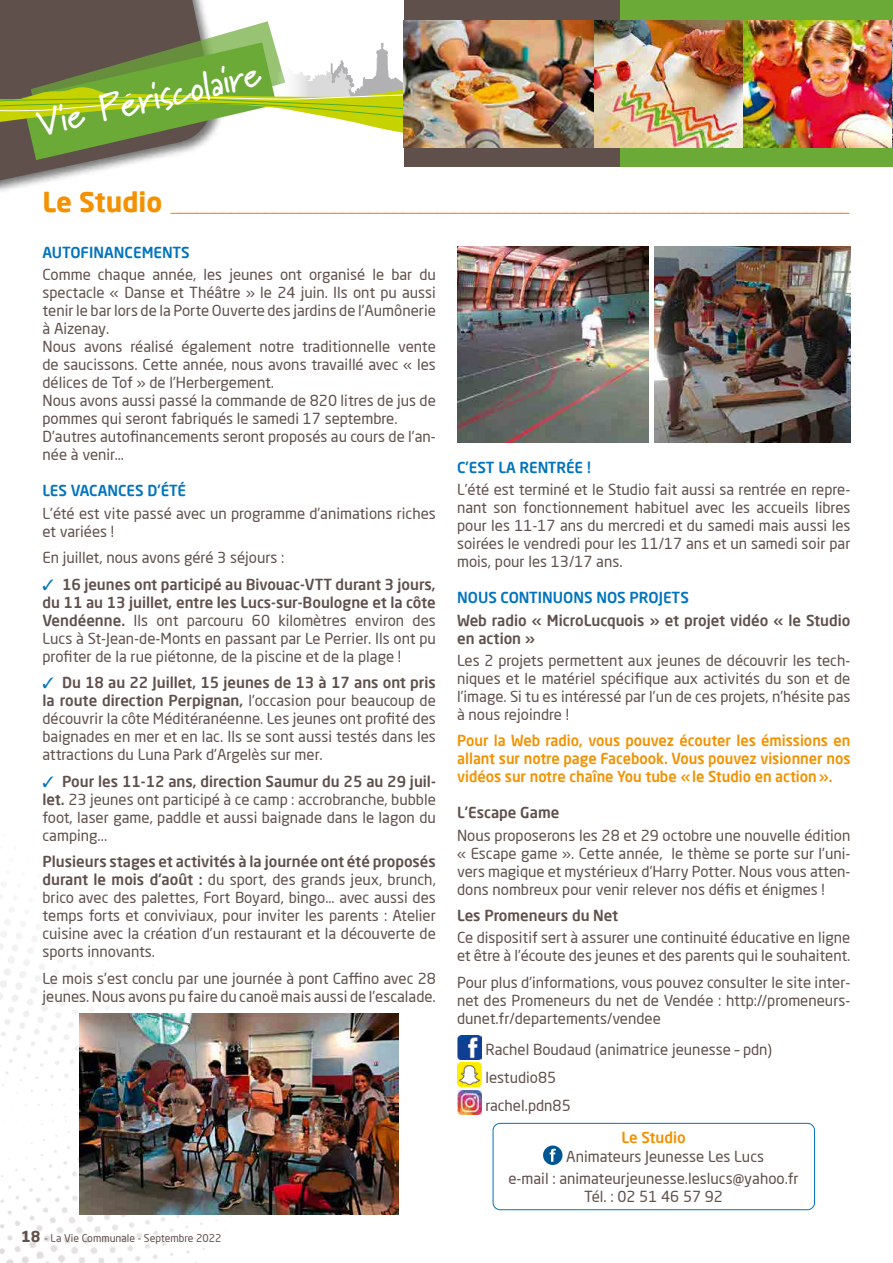
<style>
.page{position:relative;width:893px;height:1263px;background:#fff}
.page>*{position:absolute;margin:0;border:0;box-sizing:border-box;transform-origin:0 0}
.t1{font:700 36px "A23 Script";color:#fff;scale:.95 1}
.t2{font:17.4px "Neo Sans Pro";color:#f39100}
.t3{font:15px/18px "Neo Sans Pro";color:#60504c;text-align:justify}
.t4{font:500 15px/18px "Neo Sans Pro";color:#f39100;text-align:justify}
.t5{font:500 15px/18px "Neo Sans Pro";color:#60504c}
.t6{font:500 15px "Neo Sans Pro";color:#0074be}
.t7{font:10.5px "Neo Sans Pro";color:#60504c}
.s1{font-weight:700;font-size:27px}
.s2{color:#0074be}
.s3{font-weight:500}
.s4{font-weight:700;font-size:15px}
</style>
<div class="page">
<div style="left:404px;top:0;width:217px;height:167px;background:#60504c"></div>
<div style="left:621px;top:0;width:272px;height:167px;background:#6baa36"></div>
<img style="left:531px;top:20px;width:64px;height:128px">
<img style="left:595px;top:20px;width:149px;height:128px">
<img style="left:744px;top:20px;width:148px;height:128px">
<img style="left:0;top:0;width:531px;height:190px">
<hr style="left:892px;top:20px;width:1px;height:128px;background:#fff">
<img style="left:0;top:919px;width:358px;height:344px">
<img style="left:80px;top:1013px;width:319px;height:201px">
<img style="left:655px;top:247px;width:195px;height:195px">
<img style="left:457px;top:247px;width:192px;height:195px">
<img style="left:457px;top:1035px;width:25px;height:24px">
<img style="left:457px;top:1062px;width:25px;height:24px">
<img style="left:457px;top:1090px;width:25px;height:25px">
<div style="left:543px;top:1145px;width:19px;height:20px;background:#005692;border-radius:50%"></div>
<svg style="left:550px;top:1149px;width:6px;height:13px"></svg>
<div style="left:493px;top:1123px;width:322px;height:87px;border:1px solid #0074be;border-radius:7px"></div>
<h1 class="t1" style="left:33px;top:103px;width:242px;rotate:-13deg">Vie Periscolaire</h1>
<p class="t2" style="left:43px;top:195px;width:808px"><span class="s1">Le Studio</span> _______________________________________________________________________________</p>
<p class="t6" style="left:43px;top:243px;width:149px">AUTOFINANCEMENTS</p>
<p class="t3" style="left:43px;top:266px;width:395px;text-align:left">Comme chaque année, les jeunes ont organisé le bar du spectacle « Danse et Théâtre » le 24 juin. Ils ont pu aussi tenir le bar lors de la Porte Ouverte des jardins de l’Aumônerie à Aizenay.<br>Nous avons réalisé également notre traditionnelle vente de saucissons. Cette année, nous avons travaillé avec « les délices de Tof » de l’Herbergement.<br>Nous avons aussi passé la commande de 820 litres de jus de pommes qui seront fabriqués le samedi 17 septembre.<br>D’autres autofinancements seront proposés au cours de l’an&shy;née à venir…</p>
<p class="t6" style="left:43px;top:481px;width:145px">LES VACANCES D’ÉTÉ</p>
<p class="t3" style="left:43px;top:504px;width:395px">L’été est vite passé avec un programme d’animations riches et variées !</p>
<p class="t3" style="left:43px;top:548px;width:244px">En juillet, nous avons géré 3 séjours :</p>
<p class="t3" style="left:43px;top:575px;width:395px"><span class="s2">✓</span> <span class="s3">16 jeunes ont participé au Bivouac-VTT durant 3 jours, du 11 au 13 juillet, entre les Lucs-sur-Boulogne et la côte Vendéenne.</span> Ils ont parcouru 60 kilomètres environ des Lucs à St-Jean-de-Monts en passant par Le Perrier. Ils ont pu profiter de la rue piétonne, de la piscine et de la plage !</p>
<p class="t3" style="left:43px;top:673px;width:395px"><span class="s2">✓</span> <span class="s3">Du 18 au 22 Juillet, 15 jeunes de 13 à 17 ans ont pris la route direction Perpignan,</span> l’occasion pour beaucoup de découvrir la côte Méditéranéenne. Les jeunes ont profité des baignades en mer et en lac. Ils se sont aussi testés dans les attractions du Luna Park d’Argelès sur mer.</p>
<p class="t3" style="left:43px;top:772px;width:395px"><span class="s2">✓</span> <span class="s3">Pour les 11-12 ans, direction Saumur du 25 au 29 juil&shy;let.</span> 23 jeunes ont participé à ce camp : accrobranche, bubble foot, laser game, paddle et aussi baignade dans le lagon du camping...</p>
<p class="t3" style="left:43px;top:852px;width:395px"><span class="s3">Plusieurs stages et activités à la journée ont été proposés durant le mois d’août :</span> du sport, des grands jeux, brunch, brico avec des palettes, Fort Boyard, bingo… avec aussi des temps forts et conviviaux, pour inviter les parents : Atelier cuisine avec la création d’un restaurant et la découverte de sports innovants.</p>
<p class="t3" style="left:43px;top:969px;width:395px">Le mois s’est conclu par une journée à pont Caffino avec 28 jeunes. Nous avons pu faire du canoë mais aussi de l’escalade.</p>
<p class="t6" style="left:457px;top:458px;width:135px">C’EST LA RENTRÉE !</p>
<p class="t3" style="left:457px;top:480px;width:395px">L’été est terminé et le Studio fait aussi sa rentrée en repre&shy;nant son fonctionnement habituel avec les accueils libres pour les 11-17 ans du mercredi et du samedi mais aussi les soirées le vendredi pour les 11/17 ans et un samedi soir par mois, pour les 13/17 ans.</p>
<p class="t6" style="left:457px;top:588px;width:233px">NOUS CONTINUONS NOS PROJETS</p>
<p class="t5" style="left:457px;top:611px;width:395px">Web radio « MicroLucquois » et projet vidéo « le Studio en action »</p>
<p class="t3" style="left:457px;top:651px;width:395px">Les 2 projets permettent aux jeunes de découvrir les tech&shy;niques et le matériel spécifique aux activités du son et de l’image. Si tu es intéressé par l’un de ces projets, n’hésite pas à nous rejoindre !</p>
<p class="t4" style="left:457px;top:731px;width:395px">Pour la Web radio, vous pouvez écouter les émissions en allant sur notre page Facebook. Vous pouvez visionner nos vidéos sur notre chaîne You tube «le Studio en action».</p>
<p class="t5" style="left:457px;top:803px;width:104px">L’Escape Game</p>
<p class="t3" style="left:457px;top:826px;width:395px">Nous proposerons les 28 et 29 octobre une nouvelle édition « Escape game ». Cette année, le thème se porte sur l’uni&shy;vers magique et mystérieux d’Harry Potter. Nous vous atten&shy;dons nombreux pour venir relever nos défis et énigmes !</p>
<p class="t5" style="left:457px;top:906px;width:163px">Les Promeneurs du Net</p>
<p class="t3" style="left:457px;top:928px;width:395px">Ce dispositif sert à assurer une continuité éducative en ligne et être à l’écoute des jeunes et des parents qui le souhaitent.</p>
<p class="t3" style="left:457px;top:973px;width:395px">Pour plus d’informations, vous pouvez consulter le site inter&shy;net des Promeneurs du net de Vendée : http://promeneurs&shy;dunet.fr/departements/vendee</p>
<p class="t3" style="left:485px;top:1035px;width:288px;line-height:28.2px;text-align:left">Rachel Boudaud (animatrice jeunesse – pdn) lestudio85<br>rachel.pdn85</p>
<p class="t4" style="left:621px;top:1128px;width:66px">Le Studio</p>
<p class="t3" style="left:508px;top:1145px;width:292px;line-height:22.2px;text-indent:58px">Animateurs Jeunesse Les Lucs e-mail : animateurjeunesse.leslucs@yahoo.fr</p>
<p class="t3" style="left:584px;top:1187px;width:140px">Tél. : 02 51 46 57 92</p>
<p class="t7" style="left:21px;top:1231px;width:202px"><span class="s4">18</span> - La Vie Communale - Septembre 2022</p>
</div>
